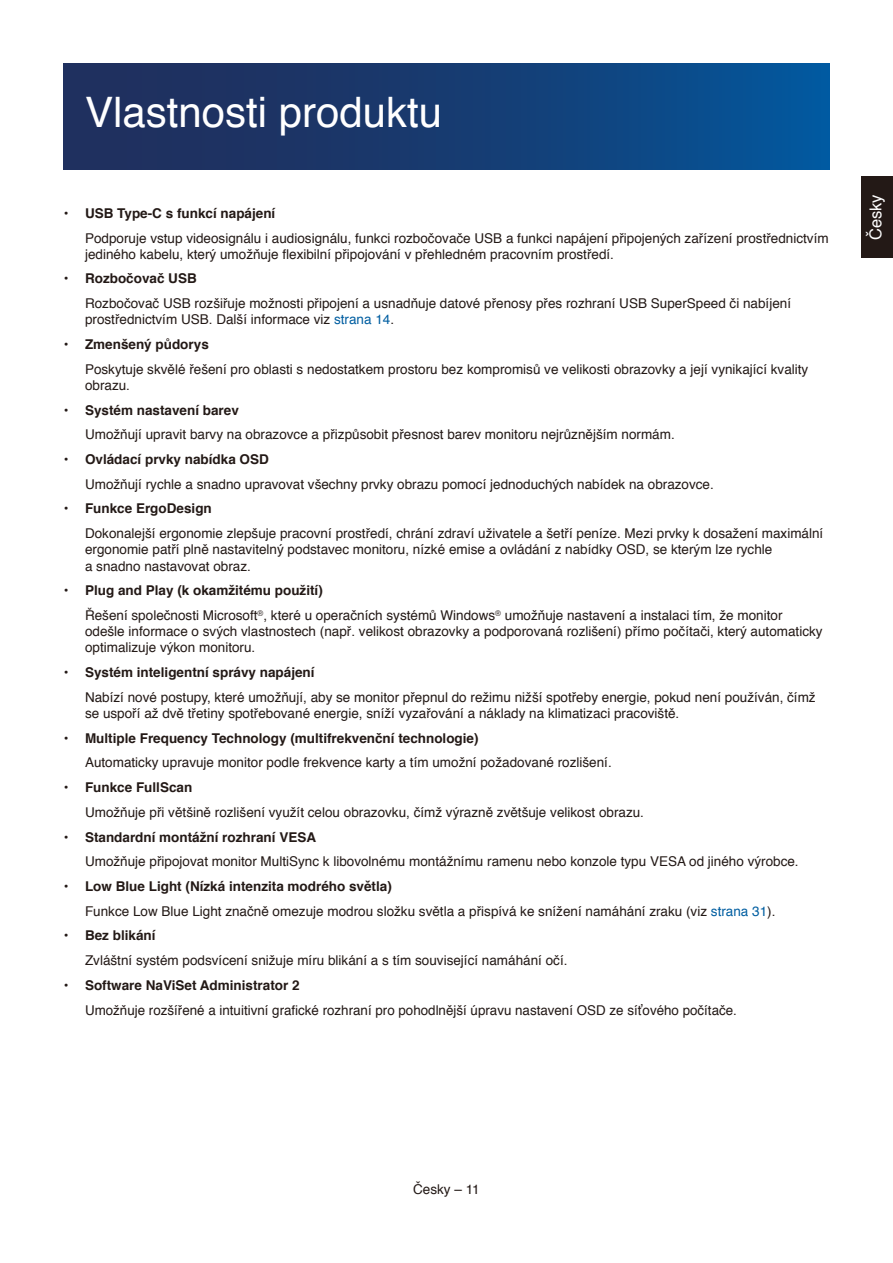
<style>
.page{position:relative;width:893px;height:1263px;background:#fff}
.page>*{position:absolute;margin:0;border:0;box-sizing:border-box;transform-origin:0 0}
.t1{font:42px "Helvetica";color:#fff}
.t2{font:16.5px "Helvetica";color:#fff}
.t3{font:13.5px/24.8px "Helvetica";color:#231916}
.s1{font-weight:700}
.s2{color:#005ea1}
</style>
<div class="page">
<div style="left:861px;top:177px;width:32px;height:81px;background:#231916"></div>
<div style="left:64px;top:64px;width:765px;height:106px;background:linear-gradient(to right,#242954,#055497)"></div>
<h1 class="t1" style="left:85px;top:80px;width:359px">Vlastnosti produktu</h1>
<p class="t3" style="left:85px;top:201px;width:745px;text-indent:-21px">• <span class="s1">USB Type-C s funkcí napájení<br></span>Podporuje vstup videosignálu i audiosignálu, funkci rozbočovače USB a funkci napájení připojených zařízení prostřednictvím</p>
<p class="t3" style="left:85px;top:242px;width:530px">jediného kabelu, který umožňuje flexibilní připojování v přehledném pracovním prostředí.</p>
<p class="t3" style="left:85px;top:267px;width:708px;text-indent:-21px">• <span class="s1">Rozbočovač USB<br></span>Rozbočovač USB rozšiřuje možnosti připojení a usnadňuje datové přenosy přes rozhraní USB SuperSpeed či nabíjení</p>
<p class="t3" style="left:85px;top:308px;width:311px">prostřednictvím USB. Další informace viz <span class="s2">strana 14</span>.</p>
<p class="t3" style="left:85px;top:332px;width:725px;text-indent:-21px">• <span class="s1">Zmenšený půdorys<br></span>Poskytuje skvělé řešení pro oblasti s nedostatkem prostoru bez kompromisů ve velikosti obrazovky a její vynikající kvality</p>
<p class="t3" style="left:85px;top:373px;width:47px">obrazu.</p>
<p class="t3" style="left:85px;top:398px;width:591px;text-indent:-21px">• <span class="s1">Systém nastavení barev<br></span>Umožňují upravit barvy na obrazovce a přizpůsobit přesnost barev monitoru nejrůznějším normám.</p>
<p class="t3" style="left:85px;top:447px;width:630px;text-indent:-21px">• <span class="s1">Ovládací prvky nabídka OSD<br></span>Umožňují rychle a snadno upravovat všechny prvky obrazu pomocí jednoduchých nabídek na obrazovce.</p>
<p class="t3" style="left:85px;top:497px;width:740px;text-indent:-21px">• <span class="s1">Funkce ErgoDesign<br></span>Dokonalejší ergonomie zlepšuje pracovní prostředí, chrání zdraví uživatele a šetří peníze. Mezi prvky k dosažení maximální</p>
<p class="t3" style="left:85px;top:542px;width:689px;line-height:16.2px">ergonomie patří plně nastavitelný podstavec monitoru, nízké emise a ovládání z nabídky OSD, se kterým lze rychle a snadno nastavovat obraz.</p>
<p class="t3" style="left:85px;top:579px;width:699px;text-indent:-21px">• <span class="s1">Plug and Play (k okamžitému použití)<br></span>Řešení společnosti Microsoft<sup>®</sup>, které u operačních systémů Windows<sup>®</sup> umožňuje nastavení a instalaci tím, že monitor</p>
<p class="t3" style="left:85px;top:624px;width:739px;line-height:16.2px">odešle informace o svých vlastnostech (např. velikost obrazovky a podporovaná rozlišení) přímo počítači, který automaticky optimalizuje výkon monitoru.</p>
<p class="t3" style="left:85px;top:660px;width:732px;text-indent:-21px">• <span class="s1">Systém inteligentní správy napájení<br></span>Nabízí nové postupy, které umožňují, aby se monitor přepnul do režimu nižší spotřeby energie, pokud není používán, čímž</p>
<p class="t3" style="left:85px;top:701px;width:596px">se uspoří až dvě třetiny spotřebované energie, sníží vyzařování a náklady na klimatizaci pracoviště.</p>
<p class="t3" style="left:85px;top:726px;width:528px;text-indent:-21px">• <span class="s1">Multiple Frequency Technology (multifrekvenční technologie)<br></span>Automaticky upravuje monitor podle frekvence karty a tím umožní požadované rozlišení.</p>
<p class="t3" style="left:85px;top:775px;width:560px;text-indent:-21px">• <span class="s1">Funkce FullScan<br></span>Umožňuje při většině rozlišení využít celou obrazovku, čímž výrazně zvětšuje velikost obrazu.</p>
<p class="t3" style="left:85px;top:825px;width:715px;text-indent:-21px">• <span class="s1">Standardní montážní rozhraní VESA<br></span>Umožňuje připojovat monitor MultiSync k libovolnému montážnímu ramenu nebo konzole typu VESA od jiného výrobce.</p>
<p class="t3" style="left:85px;top:874px;width:692px;text-indent:-21px">• <span class="s1">Low Blue Light (N ízká intenzita modrého světla)<br></span>Funkce Low Blue Light značně omezuje modrou složku světla a přispívá ke snížení namáhání zraku (viz <span class="s2">strana 31</span>).</p>
<p class="t3" style="left:85px;top:924px;width:484px;text-indent:-21px">• <span class="s1">Bez blikání<br></span>Zvláštní systém podsvícení snižuje míru blikání a s tím související namáhání očí.</p>
<p class="t3" style="left:85px;top:973px;width:653px;text-indent:-21px">• <span class="s1">Software N aViSet Administrator 2<br></span>Umožňuje rozšířené a intuitivní grafické rozhraní pro pohodlnější úpravu nastavení OSD ze síťového počítače.</p>
<p class="t2" style="left:863px;top:240px;width:47px;rotate:-90deg">Česky</p>
<p class="t3" style="left:413px;top:1178px;width:68px">Česky – 11</p>
</div>
